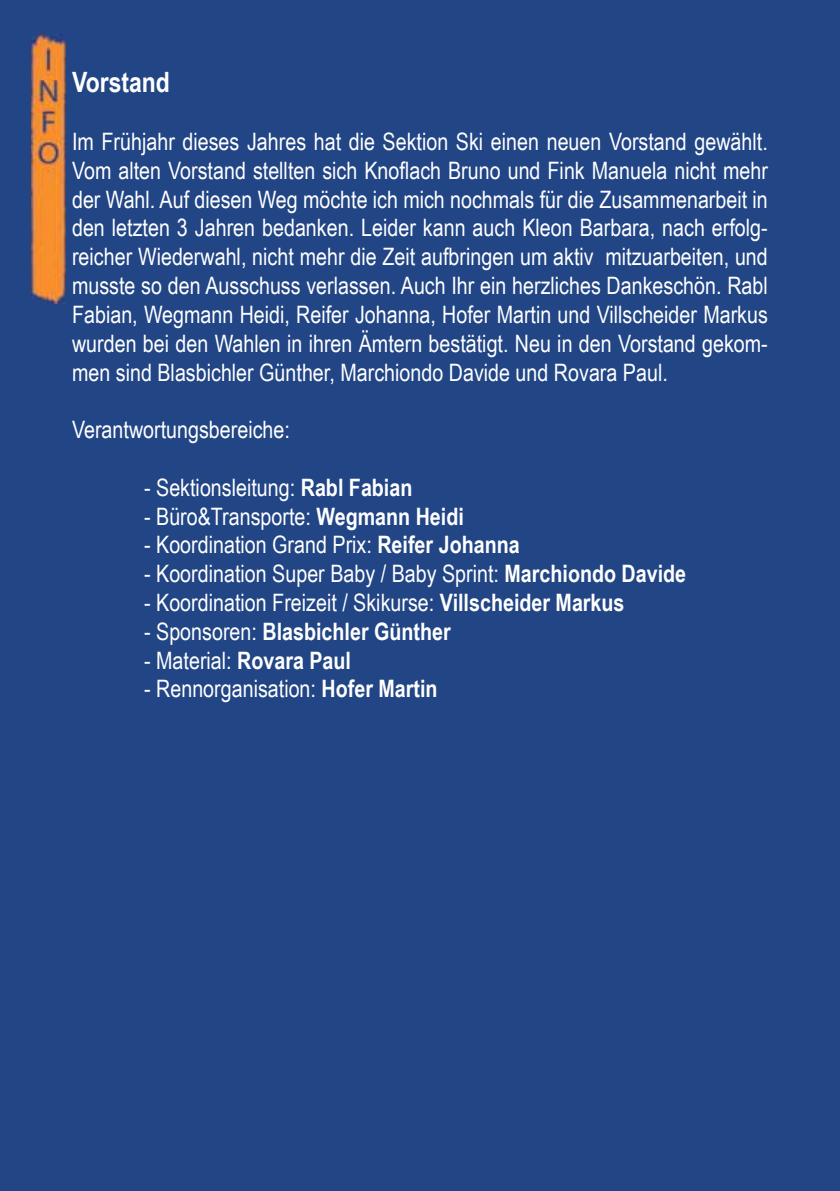
<style>
.page{position:relative;width:840px;height:1191px;background:#fff}
.page>*{position:absolute;margin:0;border:0;box-sizing:border-box;transform-origin:0 0}
.t1{font:700 28px "Arial Narrow";color:#fff}
.t2{font:24px/28.8px "Arial Narrow";color:#fff;text-align:justify}
.t3{font:700 24px "Arial Narrow";color:#fff}
.s1{font-weight:700}
.s2{font-weight:400}
</style>
<div class="page">
<div style="left:0;top:0;width:839px;height:1191px;background:#214585"></div>
<img style="left:31px;top:34px;width:34px;height:269px">
<p class="t1" style="left:72px;top:61px;width:99px">Vorstand</p>
<p class="t2" style="left:72px;top:126px;width:697px">Im Frühjahr dieses Jahres hat die Sektion Ski einen neuen Vorstand gewählt.<br>Vom alten Vorstand stellten sich Knoflach Bruno und Fink Manuela nicht mehr der Wahl. Auf diesen Weg möchte ich mich nochmals für die Zusammenarbeit in den letzten 3 Jahren bedanken. Leider kann auch Kleon Barbara, nach erfolg&shy;reicher Wiederwahl, nicht mehr die Zeit aufbringen um aktiv mitzuarbeiten, und musste so den Ausschuss verlassen. Auch Ihr ein herzliches Dankeschön. Rabl Fabian, Wegmann Heidi, Reifer Johanna, Hofer Martin und Villscheider Markus wurden bei den Wahlen in ihren Ämtern bestätigt. Neu in den Vorstand gekom&shy;men sind Blasbichler Günther, Marchiondo Davide und Rovara Paul.</p>
<p class="t2" style="left:72px;top:414px;width:219px">Verantwortungsbereiche:</p>
<p class="t2" style="left:144px;top:472px;width:270px">- Sektionsleitung: <span class="s1">Rabl Fabian</span></p>
<p class="t2" style="left:144px;top:501px;width:321px">- Büro&amp;Transporte: <span class="s1">Wegmann Heidi</span></p>
<p class="t2" style="left:144px;top:529px;width:377px">- Koordination Grand Prix: <span class="s1">Reifer Johanna</span></p>
<p class="t2" style="left:144px;top:558px;width:543px">- Koordination Super Baby / Baby Sprint: <span class="s1">Marchiondo Davide</span></p>
<p class="t2" style="left:144px;top:587px;width:481px">- Koordination Freizeit / Skikurse: <span class="s1">Villscheider Markus</span></p>
<p class="t3" style="left:144px;top:613px;width:308px"><span class="s2">- Sponsoren:</span> Blasbichler Günther</p>
<p class="t2" style="left:144px;top:645px;width:208px">- Material: <span class="s1">Rovara Paul</span></p>
<p class="t2" style="left:144px;top:673px;width:295px">- Rennorganisation: <span class="s1">Hofer Martin</span></p>
</div>
